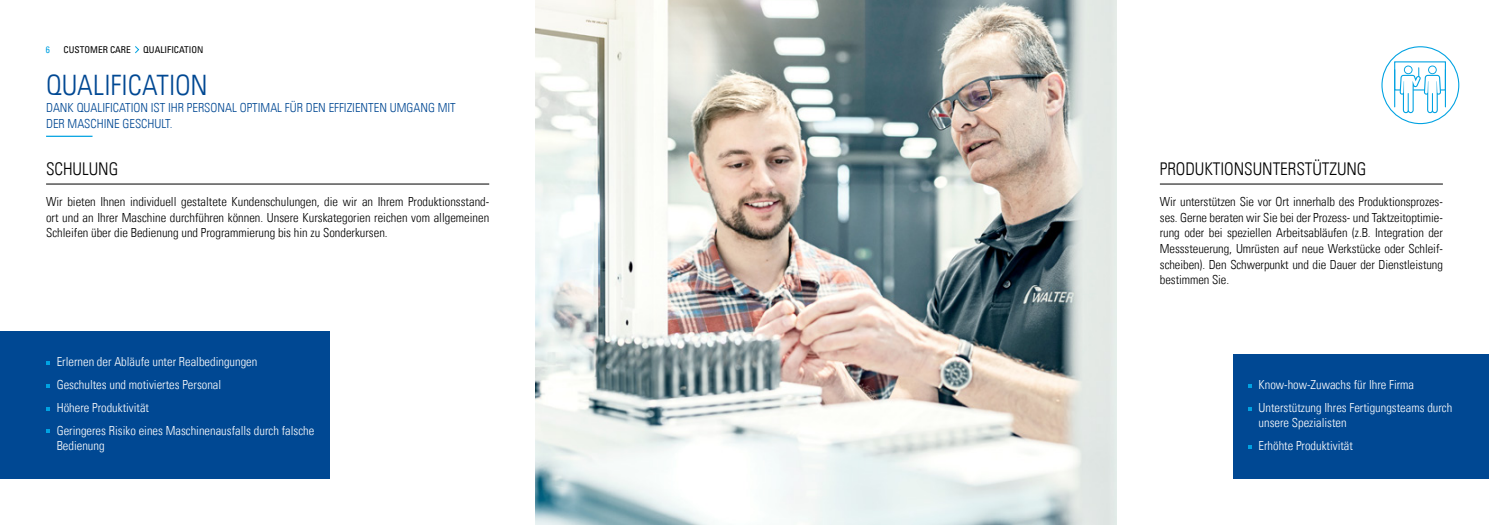
<style>
.page{position:relative;width:1489px;height:525px;background:#fff}
.page>*{position:absolute;margin:0;border:0;box-sizing:border-box;transform-origin:0 0}
.t1{font:28.12px "Univers Com 47 Light Cond";letter-spacing:-.005em;color:#004893}
.t2{font:17.5px "Univers Com 47 Light Cond";letter-spacing:-.005em;color:#000}
.t3{font:12.5px/15.6px "Univers Com 47 Light Cond";color:#000;text-align:justify}
.t4{font:12.5px/22.8px "Univers Com 47 Light Cond";color:#fff}
.t5{font:12.5px/16.2px "Univers Com 47 Light Cond";color:#004893}
.t6{font:condensed 9.38px "Univers Com 57";color:#000}
.t7{font:condensed 9.38px "Univers Com 57";color:#00a2e2}
</style>
<div class="page">
<svg style="left:135px;top:46px;width:5px;height:8px"></svg>
<div style="left:0;top:331px;width:329px;height:147px;background:#004893"></div>
<svg style="left:46px;top:361px;width:4px;height:4px"></svg>
<svg style="left:46px;top:384px;width:4px;height:3px"></svg>
<svg style="left:46px;top:407px;width:4px;height:3px"></svg>
<svg style="left:46px;top:429px;width:4px;height:4px"></svg>
<hr style="left:46px;top:136px;width:46px;height:1px;background:#00a2e2">
<hr style="left:46px;top:183px;width:443px;height:1px;background:#000">
<img style="left:535px;top:0;width:581px;height:524px">
<div style="left:1233px;top:354px;width:255px;height:124px;background:#004893"></div>
<hr style="left:1159px;top:183px;width:283px;height:1px;background:#000">
<svg style="left:1381px;top:46px;width:78px;height:79px"></svg>
<p class="t7" style="left:46px;top:44px;width:6px">6</p>
<p class="t6" style="left:64px;top:44px;width:69px">CUSTOMER CARE</p>
<p class="t6" style="left:143px;top:44px;width:62px">QUALIFICATION</p>
<h1 class="t1" style="left:46px;top:68px;width:163px">QUALIFICATION</h1>
<p class="t5" style="left:46px;top:99px;width:411px">DANK QUALIFICATION IST IHR PERSONAL OPTIMAL FÜR DEN EFFIZIENTEN UMGANG MIT<br>DER MASCHINE GESCHULT.</p>
<h2 class="t2" style="left:46px;top:158px;width:74px">SCHULUNG</h2>
<p class="t3" style="left:46px;top:194px;width:444px">Wir bieten Ihnen individuell gestaltete Kundenschulungen, die wir an Ihrem Produktionsstand&shy;ort und an Ihrer Maschine durchführen können. Unsere Kurskategorien reichen vom allgemeinen Schleifen über die Bedienung und Programmierung bis hin zu Sonderkursen.</p>
<p class="t4" style="left:57px;top:350px;width:259px">Erlernen der Abläufe unter Realbedingungen<br>Geschultes und motiviertes Personal<br>Höhere Produktivität<br>Geringeres Risiko eines Maschinenausfalls durch falsche</p>
<p class="t4" style="left:57px;top:434px;width:49px">Bedienung</p>
<h2 class="t2" style="left:1159px;top:158px;width:208px">PRODUKTIONSUNTERSTÜTZUNG</h2>
<p class="t3" style="left:1159px;top:194px;width:284px">Wir unterstützen Sie vor Ort innerhalb des Produktionsprozes&shy;ses. Gerne beraten wir Sie bei der Prozess- und Taktzeitoptimie&shy;rung oder bei speziellen Arbeitsabläufen (z.B. Integration der Messsteuerung, Umrüsten auf neue Werkstücke oder Schleif&shy;scheiben). Den Schwerpunkt und die Dauer der Dienstleistung bestimmen Sie.</p>
<p class="t4" style="left:1258px;top:373px;width:195px">Know-how-Zuwachs für Ihre Firma<br>Unterstützung Ihres Fertigungsteams durch</p>
<p class="t4" style="left:1258px;top:411px;width:96px">unsere Spezialisten<br>Erhöhte Produktivität</p>
</div>
